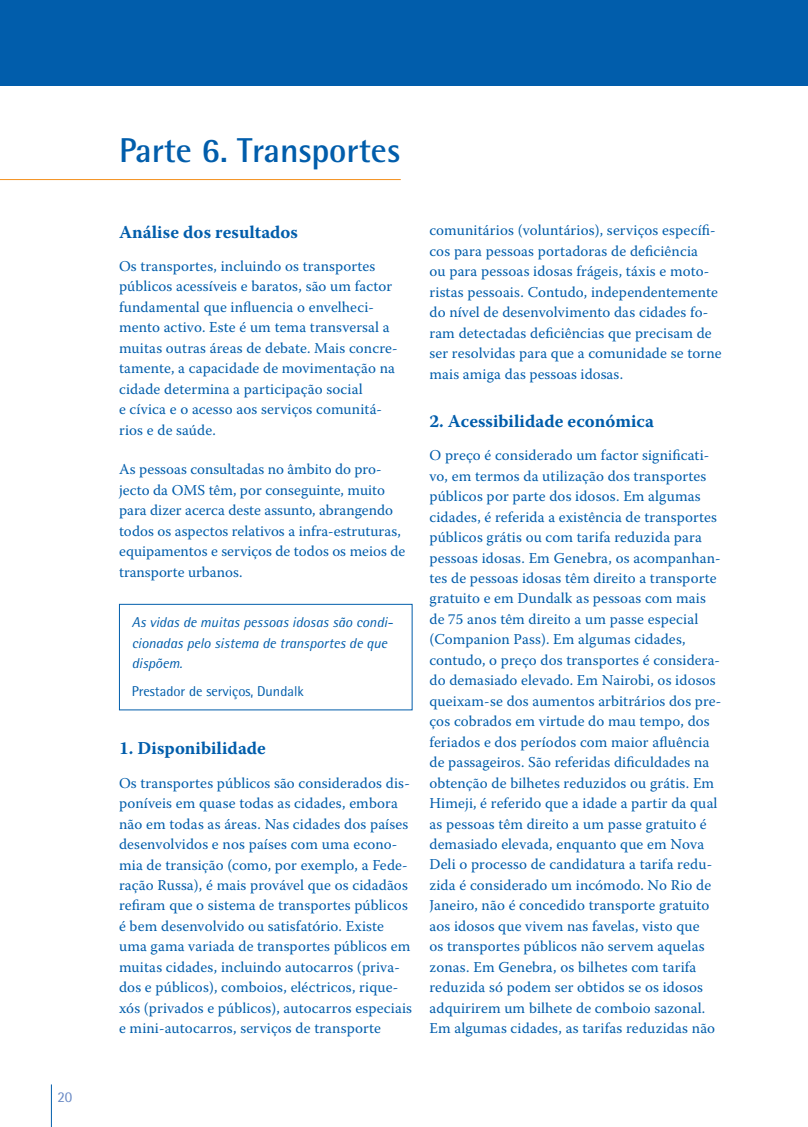
<style>
.page{position:relative;width:808px;height:1127px;background:#fff}
.page>*{position:absolute;margin:0;border:0;box-sizing:border-box;transform-origin:0 0}
.t1{font:700 34.5px "Rotis Semi Sans";color:#015dab}
.t2{font:700 18px "Warnock Pro";color:#015dab}
.t3{font:15px/20.4px "Warnock Pro";letter-spacing:.01em;color:#015dab}
.t4{font:15px "Rotis Semi Sans";color:#6a8ac5}
.t5{font:italic 14.25px/20.4px "Rotis Semi Sans";color:#015dab}
.t6{font:14.25px "Rotis Semi Sans";color:#015dab}
</style>
<div class="page">
<div style="left:0;top:0;width:808px;height:85px;background:#015dab"></div>
<hr style="left:51px;top:1084px;width:1px;height:43px;background:#015dab">
<hr style="left:0;top:179px;width:401px;height:1px;background:#f4901d">
<div style="left:119px;top:604px;width:293px;height:106px;border:1px solid #015dab"></div>
<p class="t4" style="left:57px;top:1088px;width:17px">20</p>
<h1 class="t1" style="left:119px;top:129px;width:283px">Parte 6. Transportes</h1>
<p class="t2" style="left:119px;top:221px;width:180px">Análise dos resultados</p>
<p class="t3" style="left:119px;top:255px;width:280px">Os transportes, incluindo os transportes públicos acessíveis e baratos, são um factor fundamental que influencia o envelheci&shy;mento activo. Este é um tema transversal a muitas outras áreas de debate. Mais concre&shy;tamente, a capacidade de movimentação na cidade determina a participação social<br>e cívica e o acesso aos serviços comunitá&shy;rios e de saúde.</p>
<p class="t3" style="left:119px;top:459px;width:288px">As pessoas consultadas no âmbito do pro&shy;jecto da OMS têm, por conseguinte, muito para dizer acerca deste assunto, abrangendo todos os aspectos relativos a infra-estruturas, equipamentos e serviços de todos os meios de transporte urbanos.</p>
<p class="t5" style="left:132px;top:612px;width:263px">As vidas de muitas pessoas idosas são condi&shy;cionadas pelo sistema de transportes de que dispõem.</p>
<p class="t6" style="left:132px;top:683px;width:174px">Prestador de serviços, Dundalk</p>
<p class="t2" style="left:119px;top:738px;width:148px">1. Disponibilidade</p>
<p class="t3" style="left:119px;top:772px;width:294px">Os transportes públicos são considerados dis&shy;poníveis em quase todas as cidades, embora não em todas as áreas. Nas cidades dos países desenvolvidos e nos países com uma econo&shy;mia de transição (como, por exemplo, a Fede&shy;ração Russa), é mais provável que os cidadãos refiram que o sistema de transportes públicos é bem desenvolvido ou satisfatório. Existe uma gama variada de transportes públicos em muitas cidades, incluindo autocarros (priva&shy;dos e públicos), comboios, eléctricos, rique&shy;xós (privados e públicos), autocarros especiais e mini-autocarros, serviços de transporte</p>
<p class="t3" style="left:429px;top:220px;width:294px">comunitários (voluntários), serviços específi&shy;cos para pessoas portadoras de deficiência<br>ou para pessoas idosas frágeis, táxis e moto&shy;ristas pessoais. Contudo, independentemente do nível de desenvolvimento das cidades fo&shy;ram detectadas deficiências que precisam de ser resolvidas para que a comunidade se torne mais amiga das pessoas idosas.</p>
<p class="t2" style="left:429px;top:410px;width:226px">2. Acessibilidade económica</p>
<p class="t3" style="left:429px;top:445px;width:293px">O preço é considerado um factor significati&shy;vo, em termos da utilização dos transportes públicos por parte dos idosos. Em algumas cidades, é referida a existência de transportes públicos grátis ou com tarifa reduzida para pessoas idosas. Em Genebra, os acompanhan&shy;tes de pessoas idosas têm direito a transporte gratuito e em Dundalk as pessoas com mais de 75 anos têm direito a um passe especial (Companion Pass). Em algumas cidades, contudo, o preço dos transportes é considera&shy;do demasiado elevado. Em Nairobi, os idosos queixam-se dos aumentos arbitrários dos pre&shy;ços cobrados em virtude do mau tempo, dos feriados e dos períodos com maior afluência de passageiros. São referidas dificuldades na obtenção de bilhetes reduzidos ou grátis. Em Himeji, é referido que a idade a partir da qual as pessoas têm direito a um passe gratuito é demasiado elevada, enquanto que em Nova Deli o processo de candidatura a tarifa redu&shy;zida é considerado um incómodo. No Rio de Janeiro, não é concedido transporte gratuito aos idosos que vivem nas favelas, visto que<br>os transportes públicos não servem aquelas zonas. Em Genebra, os bilhetes com tarifa reduzida só podem ser obtidos se os idosos adquirirem um bilhete de comboio sazonal.<br>Em algumas cidades, as tarifas reduzidas não</p>
</div>
